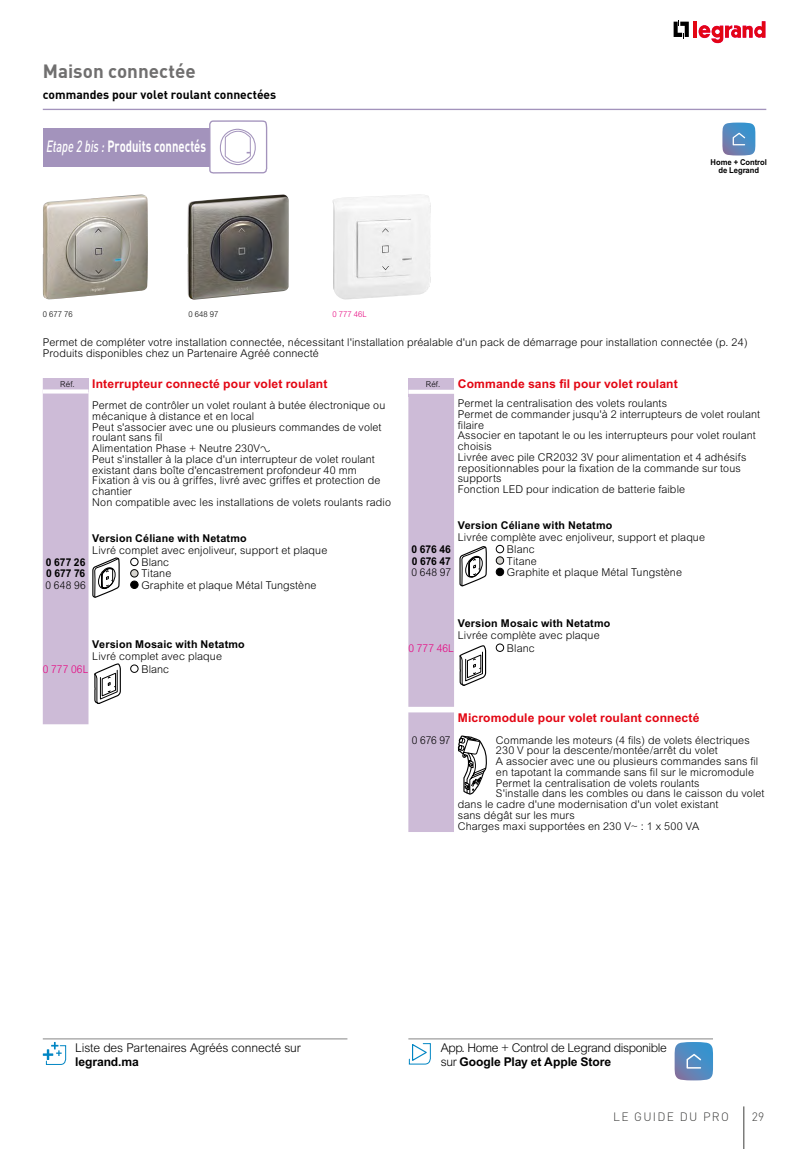
<style>
.page{position:relative;width:808px;height:1149px;background:#fff}
.page>*{position:absolute;margin:0;border:0;box-sizing:border-box;transform-origin:0 0}
.t1{font:18.75px "DIN Bold";color:#706f6f}
.t2{font:700 16.05px "DIN Pro";color:#fff;scale:.7 1}
.t3{font:700 12.15px "Arial";letter-spacing:.01em;color:#e30613}
.t4{font:300 12.15px/14.1px "Arial";letter-spacing:-.03em;color:#000}
.t5{font:300 12.15px "Arial";letter-spacing:-.01em;color:#000}
.t6{font:12.15px "DIN Bold";color:#000}
.t7{font:700 12.15px "Arial";letter-spacing:-.005em;color:#000}
.t8{font:300 12px "DIN Pro";letter-spacing:.11em;color:#3c3c3b}
.t9{font:300 10.8px/10.8px "Arial";letter-spacing:.01em;color:#000}
.t10{font:700 10.8px "Arial";letter-spacing:.015em;color:#000}
.t11{font:700 10.8px "Arial";letter-spacing:.015em;color:#000;scale:.95 1}
.t12{font:300 10.8px "Arial";letter-spacing:.01em;color:#000;scale:.95 1}
.t13{font:300 10.8px "Arial";letter-spacing:.015em;color:#e6007d;scale:.95 1}
.t14{font:700 8.1px/8.1px "Arial";letter-spacing:-.01em;color:#000;text-align:center;scale:.95 1}
.t15{font:300 8.1px "Arial";color:#000;scale:.95 1}
.t16{font:300 8.1px "Arial";color:#000}
.t17{font:300 8.1px "Arial";color:#e6007d;scale:.95 1}
.s1{font-weight:500;font-style:italic}
.s2{font-family:"Legrand 2007";font-weight:400}
.s3{font-weight:700}
</style>
<div class="page">
<svg style="left:674px;top:20px;width:15px;height:18px"></svg>
<hr style="left:693px;top:21px;width:4px;height:17px;background:#e30613">
<svg style="left:699px;top:21px;width:66px;height:22px"></svg>
<hr style="left:743px;top:1106px;width:1px;height:42px;background:#3c3c3b">
<hr style="left:43px;top:109px;width:723px;height:1px;background:#a393bc">
<div style="left:130px;top:557px;width:8px;height:8px;border:1px solid #000;border-radius:50%"></div>
<div style="left:131px;top:569px;width:7px;height:8px;background:#d6d4cf;border-radius:50%"></div>
<div style="left:130px;top:569px;width:8px;height:8px;border:1px solid #000;border-radius:50%"></div>
<div style="left:131px;top:581px;width:7px;height:7px;background:#000;border-radius:50%"></div>
<div style="left:130px;top:580px;width:8px;height:8px;border:1px solid #000;border-radius:50%"></div>
<div style="left:130px;top:664px;width:8px;height:8px;border:1px solid #000;border-radius:50%"></div>
<div style="left:408px;top:378px;width:46px;height:13px;background:#cdbbd7"></div>
<div style="left:408px;top:389px;width:46px;height:5px;background:#fff"></div>
<svg style="left:43px;top:378px;width:78px;height:346px"></svg>
<svg style="left:408px;top:712px;width:79px;height:119px"></svg>
<div style="left:43px;top:128px;width:168px;height:38px;background:#a393bc"></div>
<svg style="left:208px;top:120px;width:60px;height:54px"></svg>
<img style="left:333px;top:194px;width:98px;height:105px">
<img style="left:43px;top:194px;width:105px;height:105px">
<img style="left:188px;top:194px;width:101px;height:105px">
<svg style="left:722px;top:122px;width:33px;height:33px"></svg>
<svg style="left:675px;top:1042px;width:38px;height:38px"></svg>
<hr style="left:408px;top:1038px;width:305px;height:1px;background:#878787">
<svg style="left:409px;top:1043px;width:22px;height:21px"></svg>
<div style="left:496px;top:545px;width:8px;height:8px;border:1px solid #000;border-radius:50%"></div>
<div style="left:496px;top:556px;width:8px;height:8px;background:#d6d4cf;border-radius:50%"></div>
<div style="left:496px;top:556px;width:8px;height:8px;border:1px solid #000;border-radius:50%"></div>
<div style="left:496px;top:568px;width:8px;height:7px;background:#000;border-radius:50%"></div>
<div style="left:496px;top:567px;width:8px;height:8px;border:1px solid #000;border-radius:50%"></div>
<div style="left:496px;top:643px;width:8px;height:8px;border:1px solid #000;border-radius:50%"></div>
<svg style="left:408px;top:394px;width:79px;height:312px"></svg>
<hr style="left:43px;top:1038px;width:304px;height:1px;background:#878787">
<svg style="left:43px;top:1042px;width:23px;height:22px"></svg>
<h1 class="t1" style="left:43px;top:59px;width:154px">Maison connectée</h1>
<p class="t6" style="left:43px;top:87px;width:235px">commandes pour volet roulant connectées</p>
<h2 class="t2" style="left:47px;top:135px;width:230px"><span class="s1">Etape 2 bis :</span> Produits connectés</h2>
<p class="t15" style="left:43px;top:309px;width:33px">0 677 76</p>
<p class="t15" style="left:188px;top:309px;width:33px">0 648 97</p>
<p class="t17" style="left:333px;top:309px;width:37px">0 777 46L</p>
<p class="t14" style="left:711px;top:158px;width:61px">Home + Control de Legrand</p>
<p class="t9" style="left:43px;top:336px;width:706px">Permet de compléter votre installation connectée, nécessitant l'installation préalable d'un pack de démarrage pour installation connectée (p. 24)<br>Produits disponibles chez un Partenaire Agréé connecté</p>
<p class="t16" style="left:60px;top:379px;width:16px">Réf.</p>
<p class="t3" style="left:92px;top:376px;width:237px">Interrupteur connecté pour volet roulant</p>
<p class="t9" style="left:92px;top:400px;width:300px">Permet de contrôler un volet roulant à butée électronique ou mécanique à distance et en local<br>Peut s'associer avec une ou plusieurs commandes de volet roulant sans fil<br>Alimentation Phase + Neutre 230V<span class="s2">A<br></span>Peut s'installer à la place d'un interrupteur de volet roulant existant dans boîte d'encastrement profondeur 40 mm Fixation à vis ou à griffes, livré avec griffes et protection de chantier<br>Non compatible avec les installations de volets roulants radio</p>
<p class="t10" style="left:92px;top:531px;width:156px">Version Céliane with Netatmo</p>
<p class="t9" style="left:92px;top:544px;width:236px">Livré complet avec enjoliveur, support et plaque</p>
<p class="t11" style="left:46px;top:555px;width:43px">0 677 26</p>
<p class="t9" style="left:141px;top:556px;width:29px">Blanc</p>
<p class="t11" style="left:46px;top:567px;width:43px">0 677 76</p>
<p class="t9" style="left:141px;top:568px;width:31px">Titane</p>
<p class="t12" style="left:46px;top:578px;width:44px">0 648 96</p>
<p class="t9" style="left:141px;top:579px;width:177px">Graphite et plaque Métal Tungstène</p>
<p class="t10" style="left:92px;top:638px;width:154px">Version Mosaic with Netatmo</p>
<p class="t9" style="left:92px;top:651px;width:131px">Livré complet avec plaque</p>
<p class="t13" style="left:43px;top:662px;width:50px">0 777 06L</p>
<p class="t9" style="left:141px;top:663px;width:29px">Blanc</p>
<p class="t16" style="left:426px;top:379px;width:16px">Réf.</p>
<p class="t3" style="left:458px;top:376px;width:221px">Commande sans fil pour volet roulant</p>
<p class="t9" style="left:458px;top:397px;width:304px">Permet la centralisation des volets roulants<br>Permet de commander jusqu'à 2 interrupteurs de volet roulant filaire<br>Associer en tapotant le ou les interrupteurs pour volet roulant choisis<br>Livrée avec pile CR2032 3V pour alimentation et 4 adhésifs repositionnables pour la fixation de la commande sur tous supports<br>Fonction LED pour indication de batterie faible</p>
<p class="t10" style="left:458px;top:518px;width:156px">Version Céliane with Netatmo</p>
<p class="t9" style="left:458px;top:531px;width:249px">Livrée complète avec enjoliveur, support et plaque</p>
<p class="t11" style="left:411px;top:542px;width:43px">0 676 46</p>
<p class="t9" style="left:507px;top:543px;width:29px">Blanc</p>
<p class="t11" style="left:412px;top:554px;width:43px">0 676 47</p>
<p class="t9" style="left:507px;top:555px;width:31px">Titane</p>
<p class="t12" style="left:411px;top:566px;width:43px">0 648 97</p>
<p class="t9" style="left:507px;top:566px;width:177px">Graphite et plaque Métal Tungstène</p>
<p class="t10" style="left:458px;top:617px;width:154px">Version Mosaic with Netatmo</p>
<p class="t9" style="left:458px;top:630px;width:143px">Livrée complète avec plaque</p>
<p class="t13" style="left:408px;top:641px;width:49px">0 777 46L</p>
<p class="t9" style="left:507px;top:642px;width:29px">Blanc</p>
<p class="t3" style="left:458px;top:710px;width:243px">Micromodule pour volet roulant connecté</p>
<p class="t12" style="left:412px;top:733px;width:42px">0 676 97</p>
<p class="t9" style="left:496px;top:734px;width:255px">Commande les moteurs (4 fils) de volets électriques</p>
<p class="t9" style="left:496px;top:744px;width:223px">230 V pour la descente/montée/arrêt du volet</p>
<p class="t9" style="left:496px;top:755px;width:264px">A associer avec une ou plusieurs commandes sans fil</p>
<p class="t9" style="left:496px;top:766px;width:260px">en tapotant la commande sans fil sur le micromodule</p>
<p class="t9" style="left:496px;top:777px;width:205px">Permet la centralisation de volets roulants</p>
<p class="t9" style="left:496px;top:787px;width:270px">S'installe dans les combles ou dans le caisson du volet</p>
<p class="t9" style="left:458px;top:798px;width:262px">dans le cadre d'une modernisation d'un volet existant</p>
<p class="t9" style="left:458px;top:809px;width:118px">sans dégât sur les murs</p>
<p class="t9" style="left:458px;top:820px;width:243px">Charges maxi supportées en 230 V~ : 1 x 500 VA</p>
<p class="t5" style="left:75px;top:1039px;width:227px">Liste des Partenaires Agréés connecté sur</p>
<p class="t7" style="left:75px;top:1053px;width:65px">legrand.ma</p>
<p class="t4" style="left:441px;top:1039px;width:228px">App. Home + Control de Legrand disponible sur <span class="s3">Google Play et Apple Store</span></p>
<p class="t8" style="left:613px;top:1106px;width:117px">LE GUIDE DU PRO</p>
<p class="t8" style="left:752px;top:1106px;width:14px">29</p>
</div>
